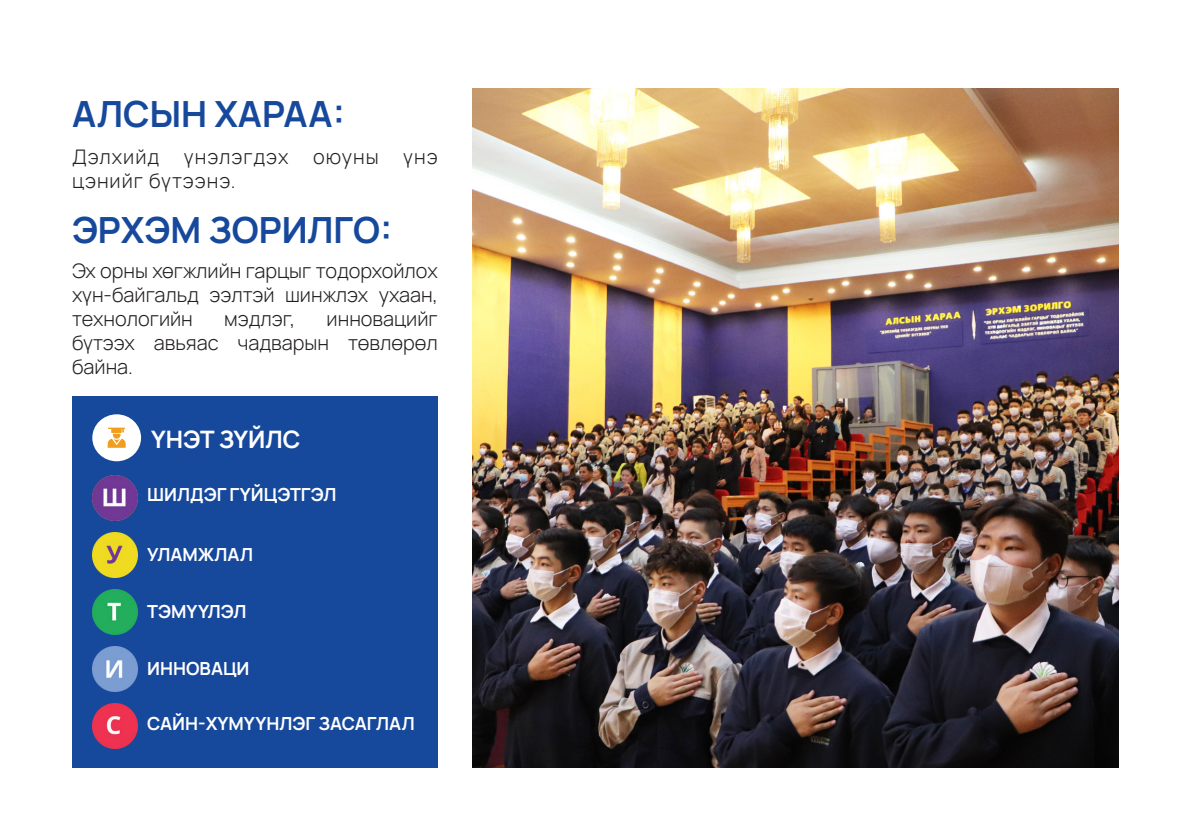
<style>
.page{position:relative;width:1191px;height:840px;background:#fff}
.page>*{position:absolute;margin:0;border:0;box-sizing:border-box;transform-origin:0 0}
.t1{font:700 36px "Manrope";color:#16489c}
.t2{font:700 24px "Manrope";color:#fff}
.t3{font:300 20px/24px "Manrope";color:#231f20;text-align:justify}
.t4{font:300 20px/24px "Manrope";letter-spacing:.05em;color:#231f20}
.t5{font:700 18px "Manrope";color:#fff}
</style>
<div class="page">
<div style="left:72px;top:396px;width:366px;height:371px;background:#16489c"></div>
<img style="left:472px;top:88px;width:647px;height:679px">
<div style="left:92px;top:414px;width:49px;height:47px;background:#fff;border-radius:50%"></div>
<svg style="left:108px;top:427px;width:18px;height:20px"></svg>
<img style="left:92px;top:475px;width:45px;height:45px">
<img style="left:92px;top:532px;width:45px;height:45px">
<img style="left:92px;top:589px;width:45px;height:45px">
<img style="left:92px;top:646px;width:45px;height:45px">
<img style="left:92px;top:703px;width:45px;height:44px">
<p class="t1" style="left:72px;top:88px;width:274px">АЛСЫН ХАРАА:</p>
<p class="t4" style="left:72px;top:144px;width:367px">Дэлхийд үнэлэгдэх оюуны үнэ цэнийг бүтээнэ.</p>
<p class="t1" style="left:72px;top:205px;width:322px">ЭРХЭМ ЗОРИЛГО:</p>
<p class="t3" style="left:72px;top:257px;width:367px">Эх орны хөгжлийн гарцыг тодорхойлох хүн-байгальд ээлтэй шинжлэх ухаан, технологийн</p>
<p class="t3" style="left:72px;top:305px;width:367px;text-indent:255px">инновацийг бүтээх авьяас чадварын төвлөрөл байна.</p>
<p class="t3" style="left:224px;top:305px;width:73px">мэдлэг,</p>
<p class="t2" style="left:151px;top:422px;width:151px">ҮНЭТ ЗҮЙЛС</p>
<p class="t5" style="left:147px;top:481px;width:191px">ШИЛДЭГ ГҮЙЦЭТГЭЛ</p>
<p class="t5" style="left:147px;top:542px;width:107px">УЛАМЖЛАЛ</p>
<p class="t5" style="left:147px;top:598px;width:101px">ТЭМҮҮЛЭЛ</p>
<p class="t5" style="left:147px;top:655px;width:104px">ИННОВАЦИ</p>
<p class="t5" style="left:147px;top:710px;width:269px">САЙН-ХҮМҮҮНЛЭГ ЗАСАГЛАЛ</p>
</div>
